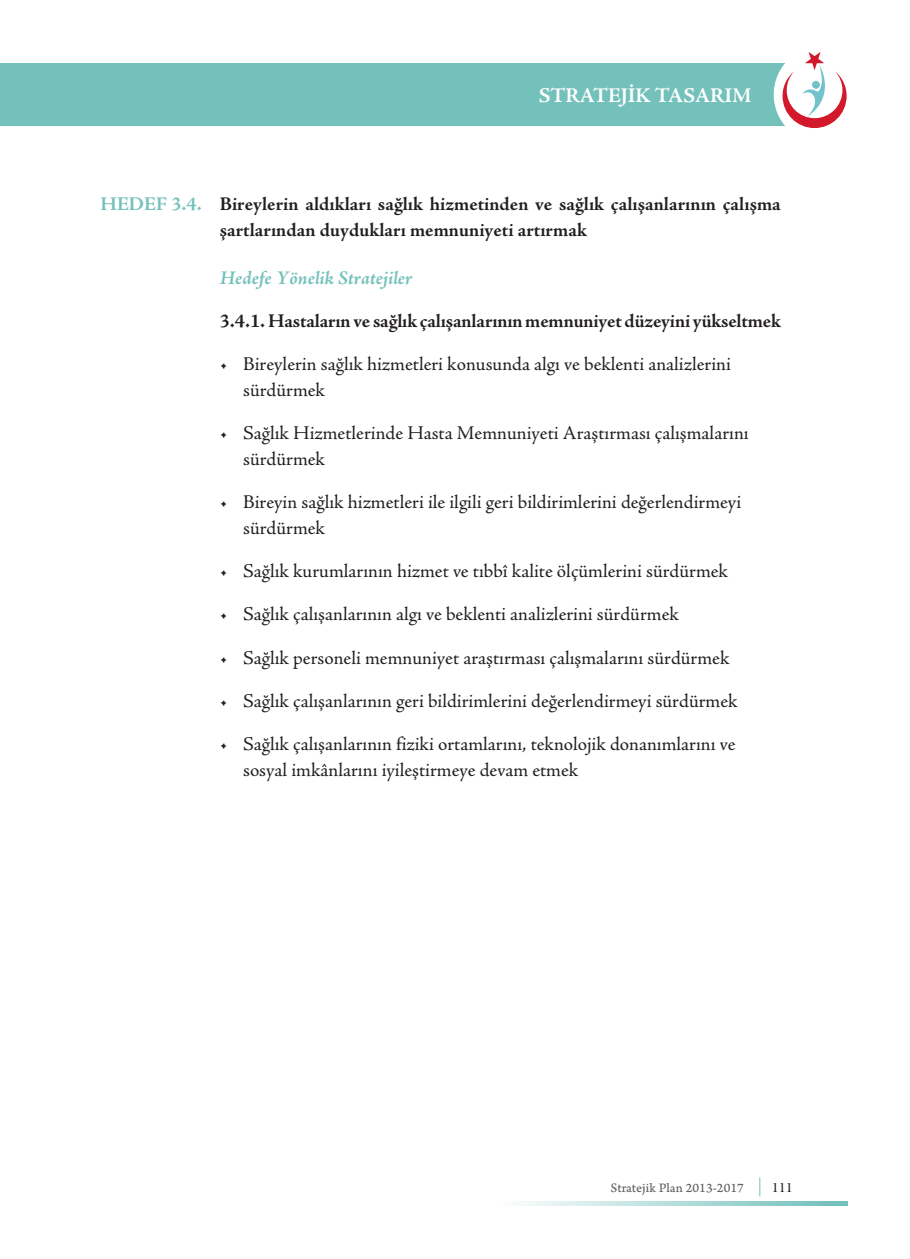
<style>
.page{position:relative;width:910px;height:1259px;background:#fff}
.page>*{position:absolute;margin:0;border:0;box-sizing:border-box;transform-origin:0 0}
.t1{font:700 21px "Adobe Jenson Pro";color:#fff}
.hedef_basliklari{font:19.5px/25.5px "Adobe Jenson Pro";color:#231f20}
.hedef_basliklari-2{font:700 19.5px/25.5px "Adobe Jenson Pro";color:#231f20}
.hedef_basliklari-3{font:italic 700 19.5px "Adobe Jenson Pro";color:#74c1bc}
.t2{font:15px "Arno Pro Subhead";color:#231f20}
.t3{font:13.5px "Arno Pro Caption";color:#636366}
.s1{color:#74c1bc}
</style>
<div class="page">
<div style="left:0;top:63px;width:786px;height:63px;background:#74c1bc"></div>
<div style="left:774px;top:46px;width:97px;height:97px;background:#fff;border-radius:50%"></div>
<svg style="left:782px;top:52px;width:65px;height:76px"></svg>
<svg style="left:521px;top:1201px;width:326px;height:5px;background:#b1dcd9"></svg>
<svg style="left:759px;top:1177px;width:1px;height:19px"></svg>
<p class="t1" style="left:539px;top:83px;width:214px">STRATEJİK TASARIM</p>
<p class="hedef_basliklari-2" style="left:220px;top:192px;width:563px;text-indent:-119px"><span class="s1">HEDEF 3.4.</span> Bireylerin aldıkları sağlık hizmetinden ve sağlık çalışanlarının çalışma şartlarından duydukları memnuniyeti artırmak</p>
<p class="hedef_basliklari-3" style="left:220px;top:266px;width:194px">Hedefe Yönelik Stratejiler</p>
<p class="hedef_basliklari-2" style="left:220px;top:308px;width:563px">3.4.1. Hastaların ve sağlık çalışanlarının memnuniyet düzeyini yükseltmek</p>
<p class="hedef_basliklari" style="left:243px;top:352px;width:489px;text-indent:-23px">• Bireylerin sağlık hizmetleri konusunda algı ve beklenti analizlerini sürdürmek</p>
<p class="hedef_basliklari" style="left:243px;top:421px;width:507px;text-indent:-23px">• Sağlık Hizmetlerinde Hasta Memnuniyeti Araştırması çalışmalarını sürdürmek</p>
<p class="hedef_basliklari" style="left:243px;top:489px;width:500px;text-indent:-23px">• Bireyin sağlık hizmetleri ile ilgili geri bildirimlerini değerlendirmeyi sürdürmek</p>
<p class="hedef_basliklari" style="left:220px;top:558px;width:510px">• Sağlık kurumlarının hizmet ve tıbbî kalite ölçümlerini sürdürmek</p>
<p class="hedef_basliklari" style="left:220px;top:602px;width:461px">• Sağlık çalışanlarının algı ve beklenti analizlerini sürdürmek</p>
<p class="hedef_basliklari" style="left:220px;top:645px;width:511px">• Sağlık personeli memnuniyet araştırması çalışmalarını sürdürmek</p>
<p class="hedef_basliklari" style="left:220px;top:688px;width:519px">• Sağlık çalışanlarının geri bildirimlerini değerlendirmeyi sürdürmek</p>
<p class="hedef_basliklari" style="left:243px;top:732px;width:494px;text-indent:-23px">• Sağlık çalışanlarının fiziki ortamlarını, teknolojik donanımlarını ve sosyal imkânlarını iyileştirmeye devam etmek</p>
<p class="t3" style="left:611px;top:1179px;width:135px">Stratejik Plan 2013-2017</p>
<p class="t2" style="left:772px;top:1179px;width:22px">111</p>
</div>
